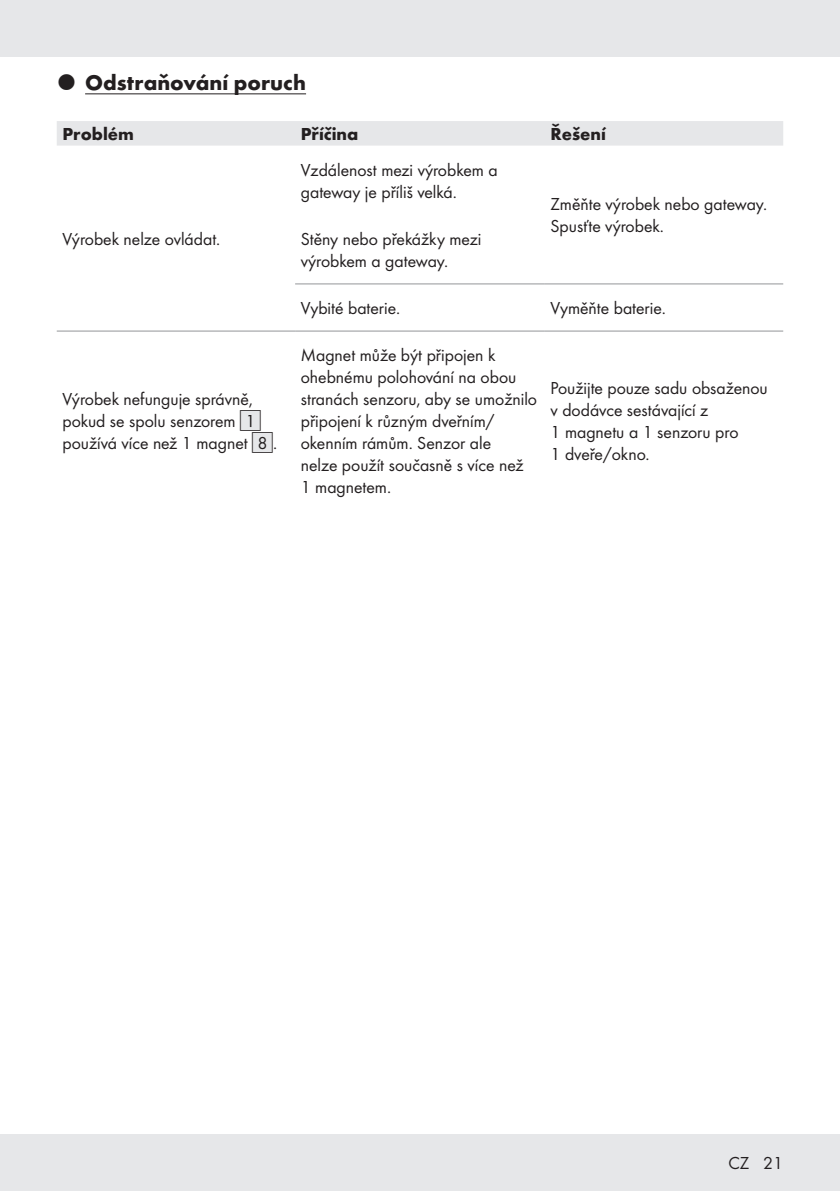
<style>
.page{position:relative;width:840px;height:1191px;background:#fff}
.page>*{position:absolute;margin:0;border:0;box-sizing:border-box;transform-origin:0 0}
.t1{font:700 22px "Futura";color:#231f20}
.Body{font:18px/22px "Futura Boo";color:#231f20}
.Headline__Table{font:700 18px "Futura";color:#231f20}
.s1{font-family:"IMP Lidl Num Box";font-size:15.8px;color:#e6e7e9}
.s2{font-family:"IMP Lidl Num Box";font-size:15.8px}
</style>
<div class="page">
<div style="left:0;top:1134px;width:839px;height:57px;background:#e6e7e9"></div>
<div style="left:0;top:0;width:839px;height:57px;background:#e6e7e9"></div>
<hr style="left:85px;top:93px;width:221px;height:1px;background:#231f20">
<div style="left:57px;top:121px;width:725px;height:25px;background:#e6e7e9"></div>
<hr style="left:295px;top:283px;width:249px;height:1px;background:#939598">
<hr style="left:544px;top:283px;width:238px;height:1px;background:#939598">
<hr style="left:57px;top:330px;width:238px;height:1px;background:#939598">
<hr style="left:295px;top:330px;width:249px;height:1px;background:#939598">
<hr style="left:544px;top:330px;width:238px;height:1px;background:#939598">
<p class="t1" style="left:85px;top:66px;width:222px">Odstraňování poruch</p>
<p class="Headline__Table" style="left:62px;top:121px;width:73px">Problém</p>
<p class="Headline__Table" style="left:300px;top:121px;width:59px">Příčina</p>
<p class="Headline__Table" style="left:550px;top:121px;width:57px">Řešení</p>
<p class="Body" style="left:62px;top:227px;width:157px">Výrobek nelze ovládat.</p>
<p class="Body" style="left:62px;top:387px;width:214px">Výrobek nefunguje správně, pokud se spolu senzorem <span class="s1">[</span><span class="s2">1] </span>používá více než 1 magnet <span class="s1">[</span><span class="s2">8]</span>.</p>
<p class="Body" style="left:300px;top:158px;width:198px">Vzdálenost mezi výrobkem a gateway je příliš velká.</p>
<p class="Body" style="left:550px;top:192px;width:216px">Změňte výrobek nebo gateway.<br>Spusťte výrobek.</p>
<p class="Body" style="left:300px;top:227px;width:182px">Stěny nebo překážky mezi výrobkem a gateway.</p>
<p class="Body" style="left:300px;top:296px;width:99px">Vybité baterie.</p>
<p class="Body" style="left:550px;top:296px;width:114px">Vyměňte baterie.</p>
<p class="Body" style="left:300px;top:343px;width:238px">Magnet může být připojen k ohebnému polohování na obou stranách senzoru, aby se umožnilo připojení k různým dveřním/ okenním rámům. Senzor ale<br>nelze použít současně s více než<br>1 magnetem.</p>
<p class="Body" style="left:550px;top:376px;width:219px">Použijte pouze sadu obsaženou v dodávce sestávající z<br>1 magnetu a 1 senzoru pro<br>1 dveře/okno.</p>
<p class="Body" style="left:728px;top:1151px;width:56px">CZ 21</p>
</div>
